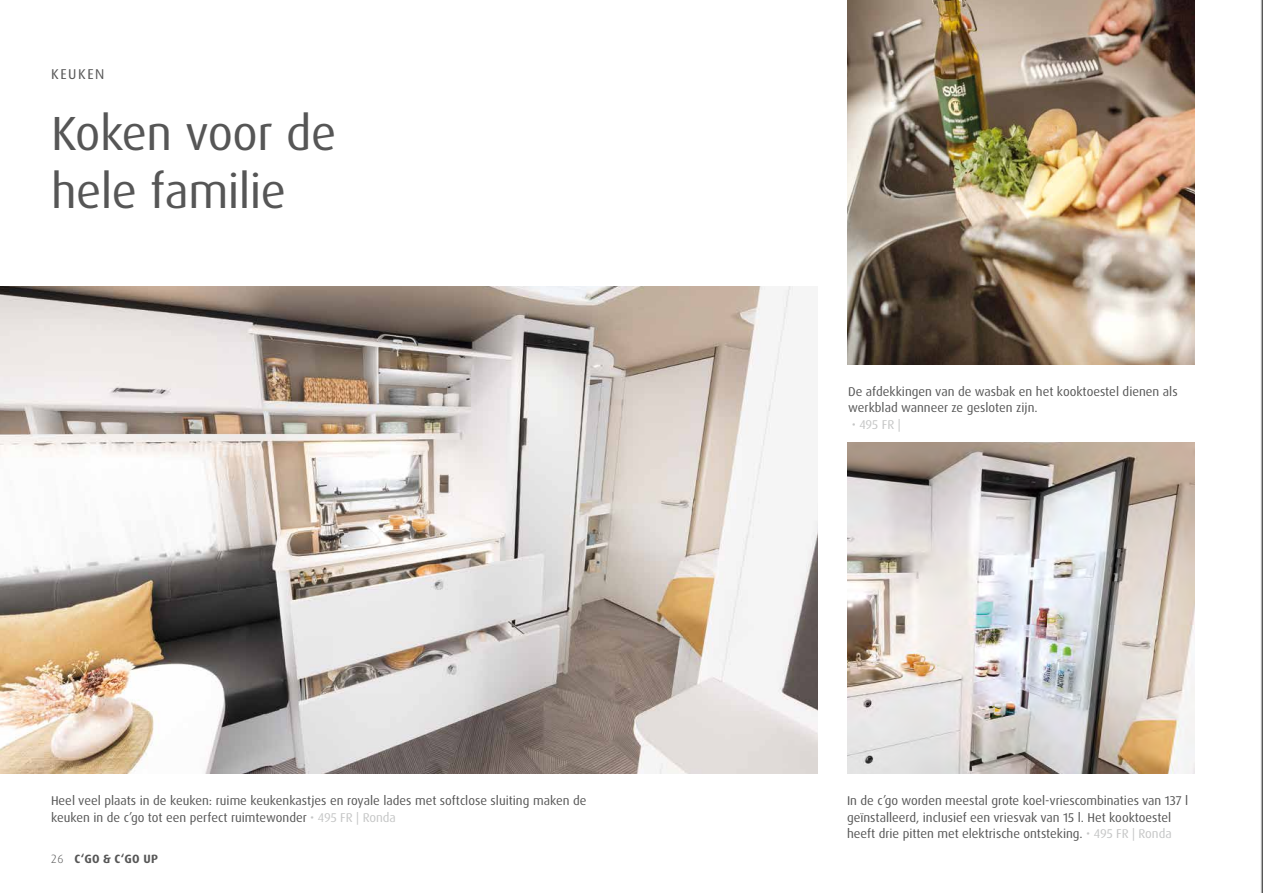
<style>
.page{position:relative;width:1263px;height:893px;background:#fff}
.page>*{position:absolute;margin:0;border:0;box-sizing:border-box;transform-origin:0 0}
.t1{font:48px/58.5px "Dax OT";letter-spacing:-.01em;color:#565656}
.t2{font:14.25px "Dax Pro";letter-spacing:.115em;color:#565656}
.t3{font:12.75px/16.5px "Dax OT";color:#565656}
.t4{font:12.75px "Dax OT";color:#c5c6c6}
.t5{font:700 12px "Dax Pro";color:#565656}
.s1{color:#c5c6c6}
.s2{font-family:"Dax OT";font-weight:300}
</style>
<div class="page">
<svg style="left:1261px;top:0;width:2px;height:893px;background:#838383"></svg>
<img style="left:847px;top:0;width:348px;height:364px">
<img style="left:847px;top:442px;width:348px;height:332px">
<img style="left:0;top:286px;width:817px;height:488px">
<p class="t2" style="left:51px;top:65px;width:55px">KEUKEN</p>
<h1 class="t1" style="left:51px;top:105px;width:287px">Koken voor de hele familie</h1>
<p class="t3" style="left:51px;top:793px;width:537px">Heel veel plaats in de keuken: ruime keukenkastjes en royale lades met softclose sluiting maken de keuken in de c’go tot een perfect ruimtewonder <span class="s1">• 495 FR | Ronda</span></p>
<p class="t5" style="left:51px;top:851px;width:109px"><span class="s2">26</span> C‘GO &amp; C‘GO UP</p>
<p class="t3" style="left:848px;top:383px;width:331px">De afdekkingen van de wasbak en het kooktoestel dienen als werkblad wanneer ze gesloten zijn.</p>
<p class="t4" style="left:852px;top:416px;width:51px">• 495 FR |</p>
<p class="t3" style="left:847px;top:793px;width:343px">In de c’go worden meestal grote koel-vriescombinaties van 137 l geïnstalleerd, inclusief een vriesvak van 15 l. Het kooktoestel heeft drie pitten met elektrische ontsteking. <span class="s1">• 495 FR | Ronda</span></p>
</div>
